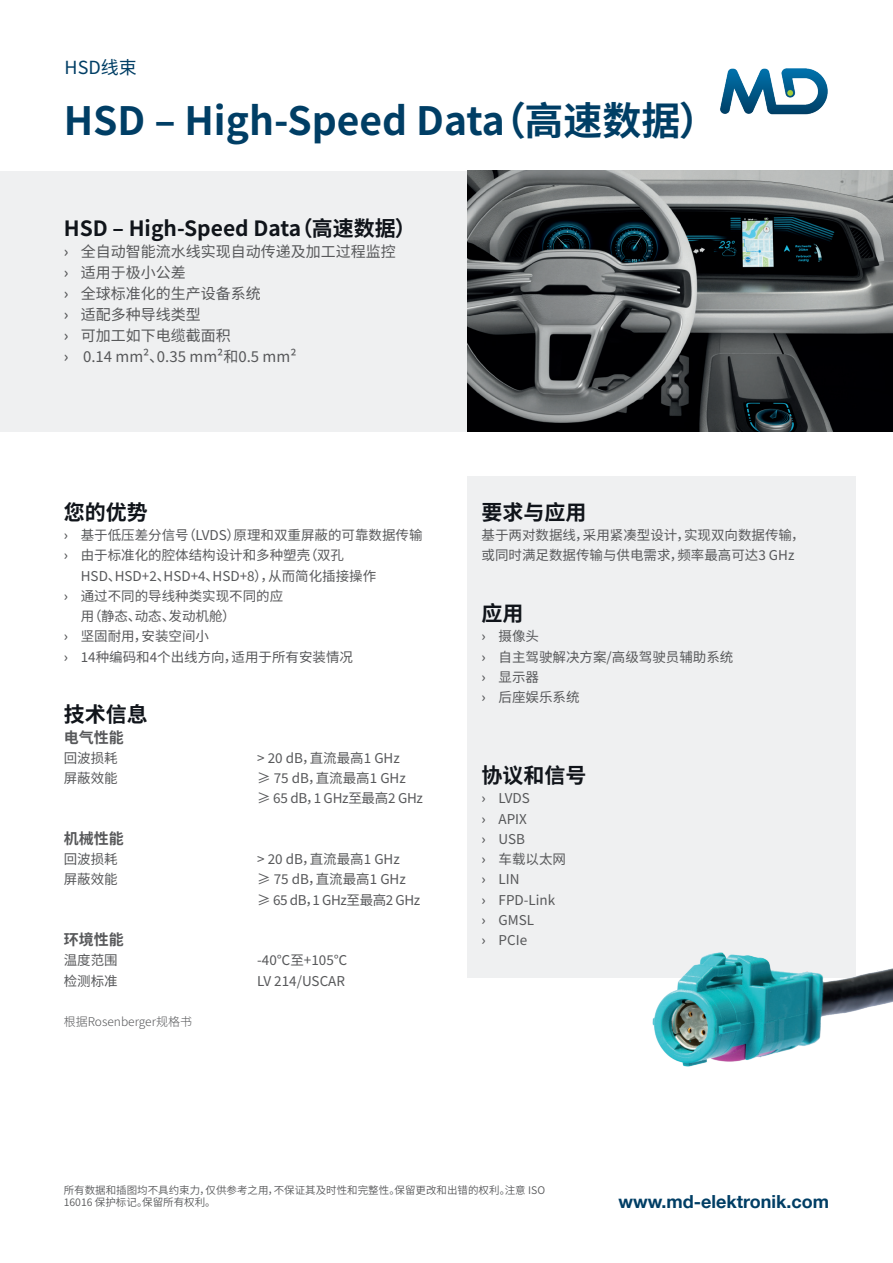
<style>
.page{position:relative;width:893px;height:1263px;background:#fff}
.page>*{position:absolute;margin:0;border:0;box-sizing:border-box;transform-origin:0 0}
.t1{font:700 39px "Source Han Sans CN";color:#003e65}
.t2{font:700 21px "Source Han Sans CN";color:#10141a}
.t3{font:700 18px "Helvetica Neue LT Pro";color:#003e65}
.t4{font:18px "Source Han Sans CN";color:#003e65}
.t5{font:15px/21px "Source Han Sans CN";color:#57585a}
.t6{font:700 15px "Source Han Sans CN";color:#57585a}
.t7{font:13.5px/20.2px "Source Han Sans CN";color:#57585a}
.t8{font:13.5px/20.2px "Source Han Sans CN";letter-spacing:-.02em;color:#57585a}
.t9{font:13.5px/20.2px "Source Han Sans CN";letter-spacing:-.03em;color:#57585a}
.t10{font:300 12px "Source Han Sans CN";color:#57585a}
.t11{font:10.5px/12.6px "Source Han Sans CN";color:#57585a}
.s1{font-weight:500}
</style>
<div class="page">
<div style="left:468px;top:476px;width:388px;height:502px;background:#eff0f1"></div>
<div style="left:0;top:171px;width:893px;height:260px;background:#eff0f1"></div>
<img style="left:652px;top:952px;width:241px;height:115px">
<img style="left:720px;top:69px;width:108px;height:46px">
<img style="left:468px;top:171px;width:425px;height:260px">
<h3 class="t4" style="left:65px;top:58px;width:74px">HSD线束</h3>
<h1 class="t1" style="left:64px;top:99px;width:655px">HSD – High-Speed Data（高速数据）</h1>
<h2 class="t2" style="left:64px;top:217px;width:354px">HSD – High-Speed Data（高速数据）</h2>
<p class="t5" style="left:64px;top:242px;width:334px"><span class="s1">›</span> 全自动智能流水线实现自动传递及加工过程监控<span class="s1">›</span> 适用于极小公差<br><span class="s1">›</span> 全球标准化的生产设备系统<br><span class="s1">›</span> 适配多种导线类型<br><span class="s1">›</span> 可加工如下电缆截面积<br><span class="s1">›</span> 0.14 mm²、0.35 mm²和0.5 mm²</p>
<h2 class="t2" style="left:64px;top:500px;width:85px">您的优势</h2>
<p class="t7" style="left:64px;top:525px;width:360px"><span class="s1">›</span> 基于低压差分信号（LVDS）原理和双重屏蔽的可靠数据传输</p>
<p class="t7" style="left:64px;top:545px;width:282px"><span class="s1">›</span> 由于标准化的腔体结构设计和多种塑壳（双孔</p>
<p class="t7" style="left:81px;top:566px;width:297px">HSD、HSD+2、HSD+4、HSD+8），从而简化插接操作</p>
<p class="t7" style="left:64px;top:586px;width:221px"><span class="s1">›</span> 通过不同的导线种类实现不同的应</p>
<p class="t7" style="left:81px;top:606px;width:156px">用（静态、动态、发动机舱）</p>
<p class="t7" style="left:64px;top:626px;width:147px"><span class="s1">›</span> 坚固耐用，安装空间小</p>
<p class="t7" style="left:64px;top:647px;width:291px"><span class="s1">›</span> 14种编码和4个出线方向，适用于所有安装情况</p>
<h2 class="t2" style="left:64px;top:703px;width:85px">技术信息</h2>
<p class="t6" style="left:64px;top:729px;width:61px">电气性能</p>
<p class="t7" style="left:64px;top:748px;width:55px">回波损耗</p>
<p class="t7" style="left:257px;top:748px;width:144px">&gt; 20 dB，直流最高1 GHz</p>
<p class="t7" style="left:64px;top:768px;width:55px">屏蔽效能</p>
<p class="t8" style="left:257px;top:768px;width:167px">≥ 75 dB，直流最高1 GHz<br>≥ 65 dB，1 GHz至最高2 GHz</p>
<p class="t6" style="left:64px;top:830px;width:61px">机械性能</p>
<p class="t7" style="left:64px;top:849px;width:55px">回波损耗</p>
<p class="t7" style="left:257px;top:849px;width:144px">&gt; 20 dB，直流最高1 GHz</p>
<p class="t7" style="left:64px;top:869px;width:55px">屏蔽效能</p>
<p class="t9" style="left:257px;top:869px;width:165px">≥ 75 dB，直流最高1 GHz ≥ 65 dB，1 GHz至最高2 GHz</p>
<p class="t6" style="left:64px;top:931px;width:61px">环境性能</p>
<p class="t7" style="left:64px;top:950px;width:55px">温度范围</p>
<p class="t7" style="left:257px;top:950px;width:92px">-40℃至+105℃</p>
<p class="t7" style="left:64px;top:971px;width:55px">检测标准</p>
<p class="t7" style="left:257px;top:971px;width:89px">LV 214/USCAR</p>
<p class="t10" style="left:64px;top:1015px;width:130px">根据Rosenberger规格书</p>
<h2 class="t2" style="left:482px;top:500px;width:106px">要求与应用</h2>
<p class="t7" style="left:482px;top:525px;width:325px">基于两对数据线，采用紧凑型设计，实现双向数据传输，或同时满足数据传输与供电需求，频率最高可达3 GHz</p>
<h2 class="t2" style="left:482px;top:601px;width:43px">应用</h2>
<p class="t7" style="left:482px;top:626px;width:253px"><span class="s1">›</span> 摄像头<br><span class="s1">›</span> 自主驾驶解决方案/高级驾驶员辅助系统<span class="s1">›</span> 显示器<br><span class="s1">›</span> 后座娱乐系统</p>
<h2 class="t2" style="left:482px;top:763px;width:106px">协议和信号</h2>
<p class="t7" style="left:482px;top:788px;width:86px"><span class="s1">›</span> LVDS<br><span class="s1">›</span> APIX<br><span class="s1">›</span> USB<br><span class="s1">›</span> 车载以太网<span class="s1">›</span> LIN<br><span class="s1">›</span> FPD-Link<br><span class="s1">›</span> GMSL<br><span class="s1">›</span> PCIe</p>
<p class="t11" style="left:64px;top:1184px;width:483px">所有数据和插图均不具约束力，仅供参考之用，不保证其及时性和完整性。保留更改和出错的权利。注意 ISO<br>16016 保护标记。保留所有权利。</p>
<h3 class="t3" style="left:619px;top:1191px;width:212px">www.md-elektronik.com</h3>
</div>
